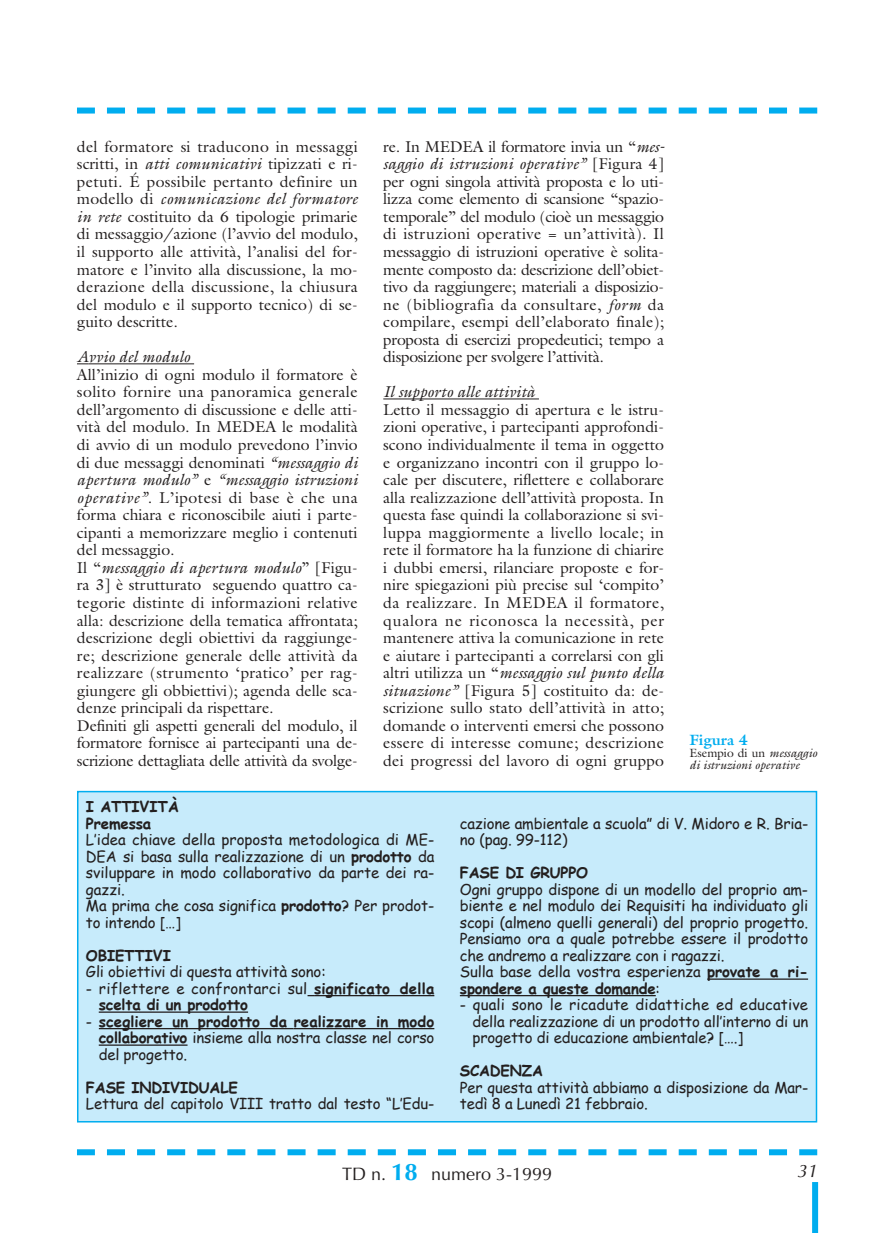
<style>
.page{position:relative;width:893px;height:1233px;background:#fff}
.page>*{position:absolute;margin:0;border:0;box-sizing:border-box;transform-origin:0 0}
.t1{font:18px "Optima";color:#231f1f}
.t2{font:italic 18px "Optima";color:#231f1f}
.t3{font:15.75px/17.5px "Galliard";color:#231f1f;text-align:justify}
.t4{font:italic 15.75px "Galliard";color:#231f1f}
.t5{font:15px/16.5px "Comic Sans MS";letter-spacing:-.01em;color:#231f1f}
.t6{font:700 15px/16.5px "Comic Sans MS";letter-spacing:-.01em;color:#231f1f}
.t7{font:700 15px "Galliard";color:#00adef}
.t8{font:italic 12px/12px "Galliard";color:#231f1f}
.s1{font-style:italic}
.s2{font-style:normal}
.s3{font-weight:700}
.s4{font-weight:400}
.s5{font-weight:700;font-size:24px;color:#00adef}
</style>
<div class="page">
<svg style="left:77px;top:363px;width:12px;height:1px"></svg>
<hr style="left:89px;top:363px;width:105px;height:1px;background:#231f1f">
<hr style="left:383px;top:399px;width:58px;height:1px;background:#231f1f">
<hr style="left:441px;top:399px;width:98px;height:1px;background:#231f1f">
<div style="left:812px;top:1182px;width:6px;height:51px;background:#00adef"></div>
<svg style="left:107px;top:1149px;width:680px;height:6px"></svg>
<div style="left:77px;top:1149px;width:18px;height:6px;background:#00adef"></div>
<div style="left:799px;top:1149px;width:18px;height:6px;background:#00adef"></div>
<svg style="left:107px;top:108px;width:680px;height:6px"></svg>
<div style="left:77px;top:108px;width:18px;height:6px;background:#00adef"></div>
<div style="left:799px;top:108px;width:18px;height:6px;background:#00adef"></div>
<div style="left:78px;top:792px;width:738px;height:330px;background:#c7ebfb"></div>
<hr style="left:314px;top:995px;width:120px;height:1px;background:#231f1f">
<hr style="left:99px;top:1011px;width:149px;height:2px;background:#231f1f">
<hr style="left:99px;top:1028px;width:195px;height:1px;background:#231f1f">
<hr style="left:294px;top:1028px;width:140px;height:1px;background:#231f1f">
<hr style="left:99px;top:1044px;width:88px;height:2px;background:#231f1f">
<hr style="left:707px;top:978px;width:92px;height:2px;background:#231f1f">
<svg style="left:799px;top:978px;width:9px;height:2px"></svg>
<hr style="left:460px;top:995px;width:195px;height:1px;background:#231f1f">
<div style="left:77px;top:791px;width:740px;height:332px;border:2px solid #00adef"></div>
<p class="t3" style="left:77px;top:139px;width:282px">del formatore si traducono in messaggi scritti, in <span class="s1">atti comunicativi</span> tipizzati e ri&shy;petuti. É possibile pertanto definire un modello di <span class="s1">comunicazione del formatore in rete</span> costituito da 6 tipologie primarie di messaggio/azione (l’avvio del modulo, il supporto alle attività, l’analisi del for&shy;matore e l’invito alla discussione, la mo&shy;derazione della discussione, la chiusura del modulo e il supporto tecnico) di se&shy;guito descritte.</p>
<p class="t4" style="left:77px;top:351px;width:114px">Avvio del modulo</p>
<p class="t3" style="left:77px;top:367px;width:282px;text-align:left">All’inizio di ogni modulo il formatore è solito fornire una panoramica generale dell’argomento di discussione e delle atti&shy;vità del modulo. In MEDEA le modalità di avvio di un modulo prevedono l’invio di due messaggi denominati <span class="s1">“messaggio di apertura modulo”</span> e <span class="s1">“messaggio istruzioni operative”</span>. L’ipotesi di base è che una forma chiara e riconoscibile aiuti i parte&shy;cipanti a memorizzare meglio i contenuti del messaggio.<br>Il “<span class="s1">messaggio di apertura modulo</span>” [Figu&shy;ra 3] è strutturato seguendo quattro ca&shy;tegorie distinte di informazioni relative alla: descrizione della tematica affrontata; descrizione degli obiettivi da raggiunge&shy;re; descrizione generale delle attività da realizzare (strumento ‘pratico’ per rag&shy;giungere gli obbiettivi); agenda delle sca&shy;denze principali da rispettare.<br>Definiti gli aspetti generali del modulo, il formatore fornisce ai partecipanti una de&shy;scrizione dettagliata delle attività da svolge-</p>
<p class="t3" style="left:383px;top:139px;width:283px">re. In MEDEA il formatore invia un “<span class="s1">mes&shy;saggio di istruzioni operative”</span> [Figura 4] per ogni singola attività proposta e lo uti&shy;lizza come elemento di scansione “spazio&shy;temporale” del modulo (cioè un messaggio di istruzioni operative = un’attività). Il messaggio di istruzioni operative è solita&shy;mente composto da: descrizione dell’obiet&shy;tivo da raggiungere; materiali a disposizio&shy;ne (bibliografia da consultare, <span class="s1">form</span> da compilare, esempi dell’elaborato finale); proposta di esercizi propedeutici; tempo a disposizione per svolgere l’attività.</p>
<p class="t4" style="left:383px;top:386px;width:153px">Il supporto alle attività</p>
<p class="t3" style="left:383px;top:402px;width:282px">Letto il messaggio di apertura e le istru&shy;zioni operative, i partecipanti approfondi&shy;scono individualmente il tema in oggetto e organizzano incontri con il gruppo lo&shy;cale per discutere, riflettere e collaborare alla realizzazione dell’attività proposta. In questa fase quindi la collaborazione si svi&shy;luppa maggiormente a livello locale; in rete il formatore ha la funzione di chiarire i dubbi emersi, rilanciare proposte e for&shy;nire spiegazioni più precise sul ‘compito’ da realizzare. In MEDEA il formatore, qualora ne riconosca la necessità, per mantenere attiva la comunicazione in rete e aiutare i partecipanti a correlarsi con gli altri utilizza un “<span class="s1">messaggio sul punto della situazione”</span> [Figura 5] costituito da: de&shy;scrizione sullo stato dell’attività in atto; domande o interventi emersi che possono essere di interesse comune; descrizione dei progressi del lavoro di ogni gruppo</p>
<p class="t7" style="left:689px;top:734px;width:60px">Figura 4</p>
<p class="t8" style="left:689px;top:748px;width:129px"><span class="s2">Esempio di un</span> messaggio di istruzioni operative</p>
<p class="t6" style="left:86px;top:798px;width:94px">I ATTIVIT¿<br>Premessa</p>
<p class="t5" style="left:86px;top:831px;width:350px">Líidea chiave della proposta metodologica di ME-DEA si basa sulla realizzazione di un <span class="s3">prodotto</span> da sviluppare in modo collaborativo da parte dei ra&shy;gazzi.<br>Ma prima che cosa significa <span class="s3">prodotto</span>? Per prodot&shy;to intendo [Ö]</p>
<p class="t6" style="left:86px;top:946px;width:86px">OBIETTIVI</p>
<p class="t5" style="left:86px;top:963px;width:241px">Gli obiettivi di questa attivit‡ sono:</p>
<p class="t6" style="left:99px;top:979px;width:337px;text-indent:-13px"><span class="s4">- riflettere e confrontarci sul</span> significato della scelta di un prodotto</p>
<p class="t6" style="left:99px;top:1012px;width:337px;text-align:justify;text-indent:-13px"><span class="s4">-</span> scegliere un prodotto da realizzare in modo collaborativo <span class="s4">insieme alla nostra classe nel corso del progetto.</span></p>
<p class="t6" style="left:86px;top:1078px;width:153px">FASE INDIVIDUALE</p>
<p class="t5" style="left:86px;top:1095px;width:350px">Lettura del capitolo VIII tratto dal testo ìLíEdu-</p>
<p class="t5" style="left:460px;top:814px;width:350px">cazione ambientale a scuolaî di V. Midoro e R. Bria&shy;no (pag. 99-112)</p>
<p class="t6" style="left:460px;top:864px;width:130px">FASE DI GRUPPO</p>
<p class="t5" style="left:460px;top:880px;width:350px">Ogni gruppo dispone di un modello del proprio am&shy;biente e nel modulo dei Requisiti ha individuato gli scopi (almeno quelli generali) del proprio progetto.<br>Pensiamo ora a quale potrebbe essere il prodotto che andremo a realizzare con i ragazzi.<br>Sulla base della vostra esperienza <span class="s3">provate a ri&shy;spondere a queste domande</span>:</p>
<p class="t5" style="left:472px;top:996px;width:337px;text-align:justify;text-indent:-13px">- quali sono le ricadute didattiche ed educative della realizzazione di un prodotto allíinterno di un progetto di educazione ambientale? [Ö.]</p>
<p class="t6" style="left:460px;top:1062px;width:85px">SCADENZA</p>
<p class="t5" style="left:460px;top:1078px;width:350px">Per questa attivit‡ abbiamo a disposizione da Mar&shy;tedÏ 8 a LunedÏ 21 febbraio.</p>
<p class="t1" style="left:342px;top:1167px;width:212px">TD n. <span class="s5">18</span> numero 3-1999</p>
<p class="t2" style="left:797px;top:1164px;width:22px">31</p>
</div>
